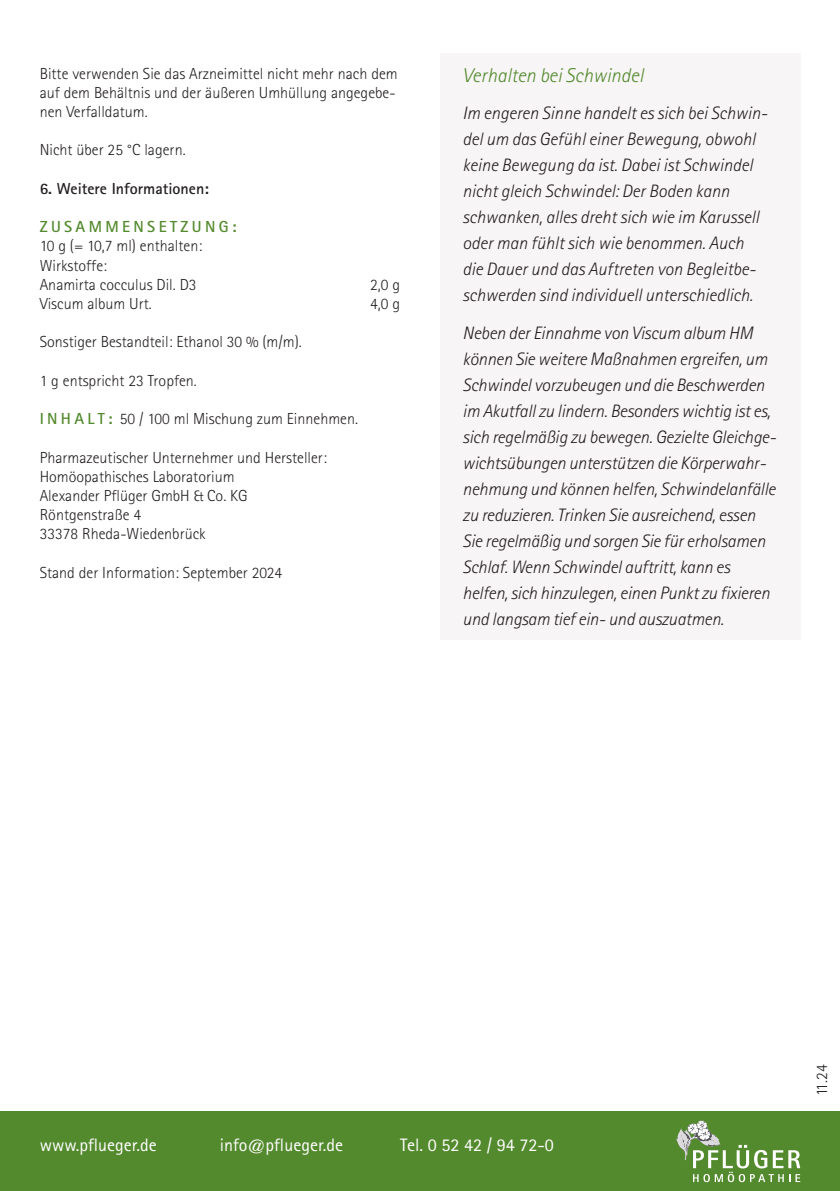
<style>
.page{position:relative;width:840px;height:1191px;background:#fff}
.page>*{position:absolute;margin:0;border:0;box-sizing:border-box;transform-origin:0 0}
.t1{font:italic 300 20px "Rotis Sans Serif";color:#548a2e}
.t2{font:italic 300 18px/26px "Rotis Sans Serif";letter-spacing:-.01em;color:#231f20}
.t3{font:18px "Rotis Sans Serif";color:#fff}
.t4{font:300 16px/19.2px "Rotis Sans Serif";color:#231f20}
.t5{font:700 16px "Rotis Sans Serif";color:#231f20}
.t6{font:700 16px "Rotis Sans Serif";letter-spacing:.21em;color:#548a2e}
.s1{font-weight:700;color:#548a2e}
</style>
<div class="page">
<div style="left:439px;top:54px;width:360px;height:585px;background:#f8f5f6"></div>
<div style="left:0;top:1111px;width:839px;height:80px;background:#548a2e"></div>
<svg style="left:676px;top:1120px;width:123px;height:62px"></svg>
<p class="t4" style="left:40px;top:64px;width:359px">Bitte verwenden Sie das Arzneimittel nicht mehr nach dem auf dem Behältnis und der äußeren Umhüllung angegebe&shy;nen Verfalldatum.</p>
<p class="t4" style="left:40px;top:140px;width:147px">Nicht über 25 °C lagern.</p>
<p class="t5" style="left:40px;top:178px;width:171px">6. Weitere Informationen:</p>
<p class="t6" style="left:40px;top:217px;width:198px">ZUSAMMENSETZUNG:</p>
<p class="t4" style="left:40px;top:236px;width:164px">10 g (= 10,7 ml) enthalten:<br>Wirkstoffe:<br>Anamirta cocculus Dil. D3</p>
<p class="t4" style="left:370px;top:275px;width:31px">2,0 g</p>
<p class="t4" style="left:40px;top:294px;width:113px">Viscum album Urt.</p>
<p class="t4" style="left:370px;top:294px;width:31px">4,0 g</p>
<p class="t4" style="left:40px;top:332px;width:263px">Sonstiger Bestandteil: Ethanol 30 % (m/m).</p>
<p class="t4" style="left:40px;top:371px;width:158px">1 g entspricht 23 Tropfen.</p>
<p class="t4" style="left:40px;top:409px;width:319px"><span class="s1">I N H A L T :</span> 50 / 100 ml Mischung zum Einnehmen.</p>
<p class="t4" style="left:40px;top:448px;width:288px">Pharmazeutischer Unternehmer und Hersteller:<br>Homöopathisches Laboratorium<br>Alexander Pflüger GmbH &amp; Co. KG<br>Röntgenstraße 4<br>33378 Rheda-Wiedenbrück</p>
<p class="t4" style="left:40px;top:563px;width:244px">Stand der Information: September 2024</p>
<p class="t1" style="left:462px;top:64px;width:182px">Verhalten bei Schwindel</p>
<p class="t2" style="left:462px;top:101px;width:306px">Im engeren Sinne handelt es sich bei Schwin&shy;del um das Gefühl einer Bewegung, obwohl keine Bewegung da ist. Dabei ist Schwindel nicht gleich Schwindel: Der Boden kann schwanken, alles dreht sich wie im Karussell oder man fühlt sich wie benommen. Auch die Dauer und das Auftreten von Begleitbe&shy;schwerden sind individuell unterschiedlich.</p>
<p class="t2" style="left:462px;top:320px;width:315px">Neben der Einnahme von Viscum album HM können Sie weitere Maßnahmen ergreifen, um Schwindel vorzubeugen und die Beschwerden im Akutfall zu lindern. Besonders wichtig ist es, sich regelmäßig zu bewegen. Gezielte Gleichge&shy;wichtsübungen unterstützen die Körperwahr&shy;nehmung und können helfen, Schwindelanfälle zu reduzieren. Trinken Sie ausreichend, essen Sie regelmäßig und sorgen Sie für erholsamen Schlaf. Wenn Schwindel auftritt, kann es helfen, sich hinzulegen, einen Punkt zu fixieren und langsam tief ein- und auszuatmen.</p>
<p class="t3" style="left:424px;top:1134px;width:136px">. 0 52 42 / 94 72-0</p>
<p class="t3" style="left:40px;top:1134px;width:118px">www.pflueger.de</p>
<p class="t3" style="left:220px;top:1134px;width:124px">info@pflueger.de</p>
<p class="t3" style="left:400px;top:1134px;width:155px">Tel. 0 52 42 / 94 72-0</p>
<p class="t4" style="left:811px;top:1096px;width:33px;rotate:-90deg">11.24</p>
</div>
